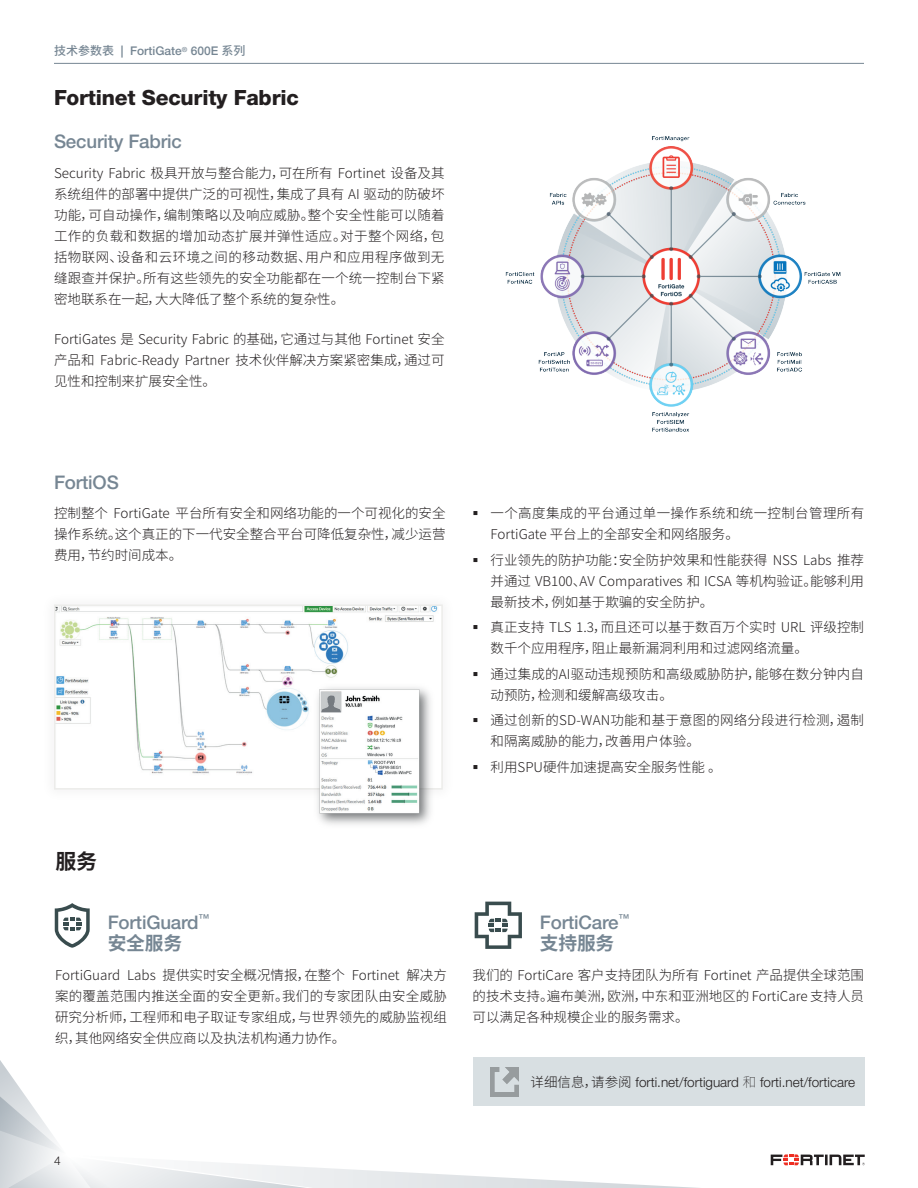
<style>
.page{position:relative;width:918px;height:1188px;background:#fff}
.page>*{position:absolute;margin:0;border:0;box-sizing:border-box;transform-origin:0 0}
.t1{font:800 21px "Helvetica Neue LT Pro";letter-spacing:-.01em;color:#231f20}
.t2{font:700 21px "Source Han Sans CN";color:#231f20}
.t3{font:500 18.75px "Helvetica Neue LT Pro";letter-spacing:-.01em;color:#768693}
.t4{font:700 18.75px "Source Han Sans CN";letter-spacing:-.01em;color:#768693}
.t5{font:300 13.5px/21px "Source Han Sans CN";color:#231f20;text-align:justify}
.t6{font:300 13.5px/21px "Source Han Sans CN";letter-spacing:.025em;color:#231f20}
.t7{font:300 13.5px "Helvetica Neue LT Pro";color:#231f20}
.t8{font:500 12px "Helvetica Neue LT Pro";color:#768693}
.t9{font:300 12px "Helvetica Neue LT Pro";color:#231f20}
.s1{font-family:"Source Han Sans CN"}
.s2{font-family:"Source Han Sans CN";font-weight:200}
</style>
<div class="page">
<hr style="left:54px;top:63px;width:810px;height:1px;background:#768693">
<svg style="left:0;top:1057px;width:865px;height:131px"></svg>
<svg style="left:55px;top:903px;width:35px;height:45px"></svg>
<svg style="left:475px;top:902px;width:47px;height:47px"></svg>
<div style="left:474px;top:1057px;width:391px;height:49px;background:#d8dfe2"></div>
<img style="left:490px;top:1067px;width:29px;height:30px">
<img style="left:57px;top:607px;width:381px;height:168px">
<div style="left:54px;top:604px;width:389px;height:186px;border:2px solid #ececea"></div>
<img style="left:310px;top:680px;width:128px;height:145px">
<img style="left:505px;top:136px;width:335px;height:296px">
<p class="t8" style="left:54px;top:44px;width:193px"><span class="s1">技术参数表</span> | FortiGate<sup>®</sup> 600E <span class="s1">系列</span></p>
<h1 class="t1" style="left:54px;top:85px;width:246px">Fortinet Security Fabric</h1>
<h2 class="t3" style="left:54px;top:130px;width:129px">Security Fabric</h2>
<p class="t5" style="left:54px;top:163px;width:392px">Security Fabric 极具开放与整合能力，可在所有 Fortinet 设备及其系统组件的部署中提供广泛的可视性，集成了具有 AI 驱动的防破坏功能，可自动操作，编制策略以及响应威胁。整个安全性能可以随着工作的负载和数据的增加动态扩展并弹性适应。对于整个网络，包括物联网、设备和云环境之间的移动数据、用户和应用程序做到无缝跟查并保护。所有这些领先的安全功能都在一个统一控制台下紧密地联系在一起，大大降低了整个系统的复杂性。</p>
<p class="t5" style="left:54px;top:329px;width:392px">FortiGates 是 Security Fabric 的基础，它通过与其他 Fortinet 安全产品和 Fabric-Ready Partner 技术伙伴解决方案紧密集成，通过可见性和控制来扩展安全性。</p>
<h2 class="t3" style="left:54px;top:472px;width:66px">FortiOS</h2>
<p class="t5" style="left:54px;top:503px;width:393px">控制整个 FortiGate 平台所有安全和网络功能的一个可视化的安全操作系统。这个真正的下一代安全整合平台可降低复杂性，减少运营费用，节约时间成本。</p>
<p class="t6" style="left:491px;top:503px;width:375px;text-indent:-18px">▪ 一个高度集成的平台通过单一操作系统和统一控制台管理所有<br>FortiGate 平台上的全部安全和网络服务。</p>
<p class="t5" style="left:491px;top:550px;width:375px;text-indent:-18px">▪ 行业领先的防护功能：安全防护效果和性能获得 NSS Labs 推荐并通过 VB100、AV Comparatives 和 ICSA 等机构验证。能够利用最新技术，例如基于欺骗的安全防护。</p>
<p class="t5" style="left:491px;top:617px;width:375px;text-indent:-18px">▪ 真正支持 TLS 1.3，而且还可以基于数百万个实时 URL 评级控制数千个应用程序，阻止最新漏洞利用和过滤网络流量。</p>
<p class="t5" style="left:491px;top:664px;width:375px;text-indent:-18px">▪ 通过集成的AI驱动违规预防和高级威胁防护，能够在数分钟内自动预防，检测和缓解高级攻击。</p>
<p class="t5" style="left:491px;top:710px;width:375px;text-indent:-18px">▪ 通过创新的SD-WAN功能和基于意图的网络分段进行检测，遏制和隔离威胁的能力，改善用户体验。</p>
<p class="t5" style="left:473px;top:757px;width:251px">▪ 利用SPU硬件加速提高安全服务性能 。</p>
<h1 class="t2" style="left:55px;top:850px;width:43px">服务</h1>
<h2 class="t3" style="left:108px;top:911px;width:103px">FortiGuard<sup>™</sup></h2>
<h2 class="t4" style="left:108px;top:932px;width:76px">安全服务</h2>
<p class="t5" style="left:55px;top:964px;width:393px">FortiGuard Labs 提供实时安全概况情报，在整个 Fortinet 解决方案的覆盖范围内推送全面的安全更新。我们的专家团队由安全威胁研究分析师，工程师和电子取证专家组成，与世界领先的威胁监视组织，其他网络安全供应商以及执法机构通力协作。</p>
<p class="t9" style="left:54px;top:1154px;width:8px">4</p>
<h2 class="t3" style="left:540px;top:911px;width:91px">FortiCare<sup>™</sup></h2>
<h2 class="t4" style="left:540px;top:932px;width:76px">支持服务</h2>
<p class="t5" style="left:473px;top:964px;width:393px">我们的 FortiCare 客户支持团队为所有 Fortinet 产品提供全球范围的技术支持。遍布美洲，欧洲，中东和亚洲地区的 FortiCare 支持人员可以满足各种规模企业的服务需求。</p>
<p class="t7" style="left:531px;top:1074px;width:326px"><span class="s1">详细信息，请参阅</span> forti.net/fortiguard <span class="s2">和</span> forti.net/forticare</p>
</div>
